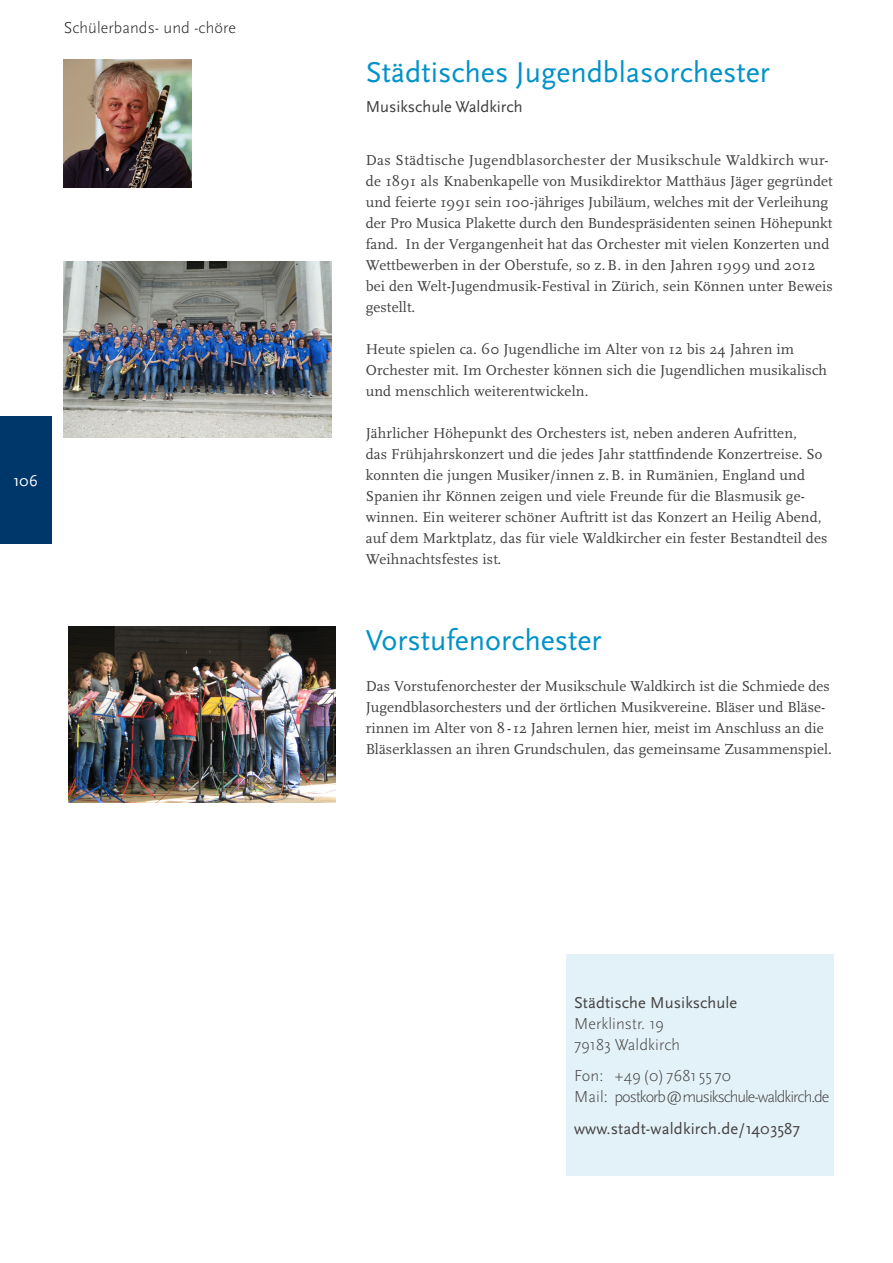
<style>
.page{position:relative;width:893px;height:1263px;background:#fff}
.page>*{position:absolute;margin:0;border:0;box-sizing:border-box;transform-origin:0 0}
.Vereinsname{font:30px "Scala Sans Pro";color:#0092c8}
.Branche{font:300 16.5px/21px "Scala Sans Pro";letter-spacing:-.06em;color:#231f20}
.t1{font:16.5px "Scala Sans Pro";letter-spacing:.005em;color:#231f20}
.Branche-2{font:300 16.5px/21px "Scala Sans Pro";letter-spacing:.005em;color:#231f20}
.Kurzbeschreibung{font:16.5px "Scala Sans Pro";color:#3e3e3f}
.Paginierung{font:16.5px "Scala Sans Pro";color:#fff}
.Fliesstext{font:15px/21px "Scala Pro";letter-spacing:.01em;color:#3e3e3f}
</style>
<div class="page">
<img style="left:64px;top:261px;width:268px;height:176px">
<div style="left:0;top:416px;width:51px;height:128px;background:#00376b"></div>
<div style="left:566px;top:954px;width:267px;height:221px;background:#def0f8"></div>
<img style="left:64px;top:60px;width:127px;height:127px">
<img style="left:68px;top:627px;width:268px;height:176px">
<p class="Branche-2" style="left:64px;top:18px;width:174px">Schülerbands- und -chöre</p>
<p class="Paginierung" style="left:13px;top:471px;width:26px">106</p>
<p class="Vereinsname" style="left:366px;top:55px;width:406px">Städtisches Jugendblasorchester</p>
<p class="Kurzbeschreibung" style="left:366px;top:97px;width:158px">Musikschule Waldkirch</p>
<p class="Fliesstext" style="left:366px;top:149px;width:469px">Das Städtische Jugendblasorchester der Musikschule Waldkirch wur&shy;de 1891 als Knabenkapelle von Musikdirektor Matthäus Jäger gegründet und feierte 1991 sein 100-jähriges Jubiläum, welches mit der Verleihung der Pro Musica Plakette durch den Bundespräsidenten seinen Höhepunkt fand. In der Vergangenheit hat das Orchester mit vielen Konzerten und Wettbewerben in der Oberstufe, so z.B. in den Jahren 1999 und 2012 bei den Welt-Jugendmusik-Festival in Zürich, sein Können unter Beweis gestellt.</p>
<p class="Fliesstext" style="left:366px;top:338px;width:463px">Heute spielen ca. 60 Jugendliche im Alter von 12 bis 24 Jahren im<br>Orchester mit. Im Orchester können sich die Jugendlichen musikalisch und menschlich weiterentwickeln.</p>
<p class="Fliesstext" style="left:366px;top:422px;width:463px">Jährlicher Höhepunkt des Orchesters ist, neben anderen Aufritten,<br>das Frühjahrskonzert und die jedes Jahr stattfindende Konzertreise. So konnten die jungen Musiker/innen z.B. in Rumänien, England und Spanien ihr Können zeigen und viele Freunde für die Blasmusik ge&shy;winnen. Ein weiterer schöner Auftritt ist das Konzert an Heilig Abend, auf dem Marktplatz, das für viele Waldkircher ein fester Bestandteil des Weihnachtsfestes ist.</p>
<p class="Vereinsname" style="left:366px;top:623px;width:238px">Vorstufenorchester</p>
<p class="Fliesstext" style="left:366px;top:676px;width:468px">Das Vorstufenorchester der Musikschule Waldkirch ist die Schmiede des Jugendblasorchesters und der örtlichen Musikvereine. Bläser und Bläse&shy;rinnen im Alter von 8-12 Jahren lernen hier, meist im Anschluss an die Bläserklassen an ihren Grundschulen, das gemeinsame Zusammenspiel.</p>
<p class="t1" style="left:574px;top:993px;width:165px">Städtische Musikschule</p>
<p class="Branche-2" style="left:574px;top:1013px;width:108px">Merklinstr. 19<br>79183 Waldkirch</p>
<p class="Branche" style="left:574px;top:1065px;width:257px">Fon: +49 (0) 768155 70<br>Mail: postkorb@musikschule-waldkirch.de</p>
<p class="t1" style="left:574px;top:1119px;width:227px">www.stadt-waldkirch.de/1403587</p>
</div>
